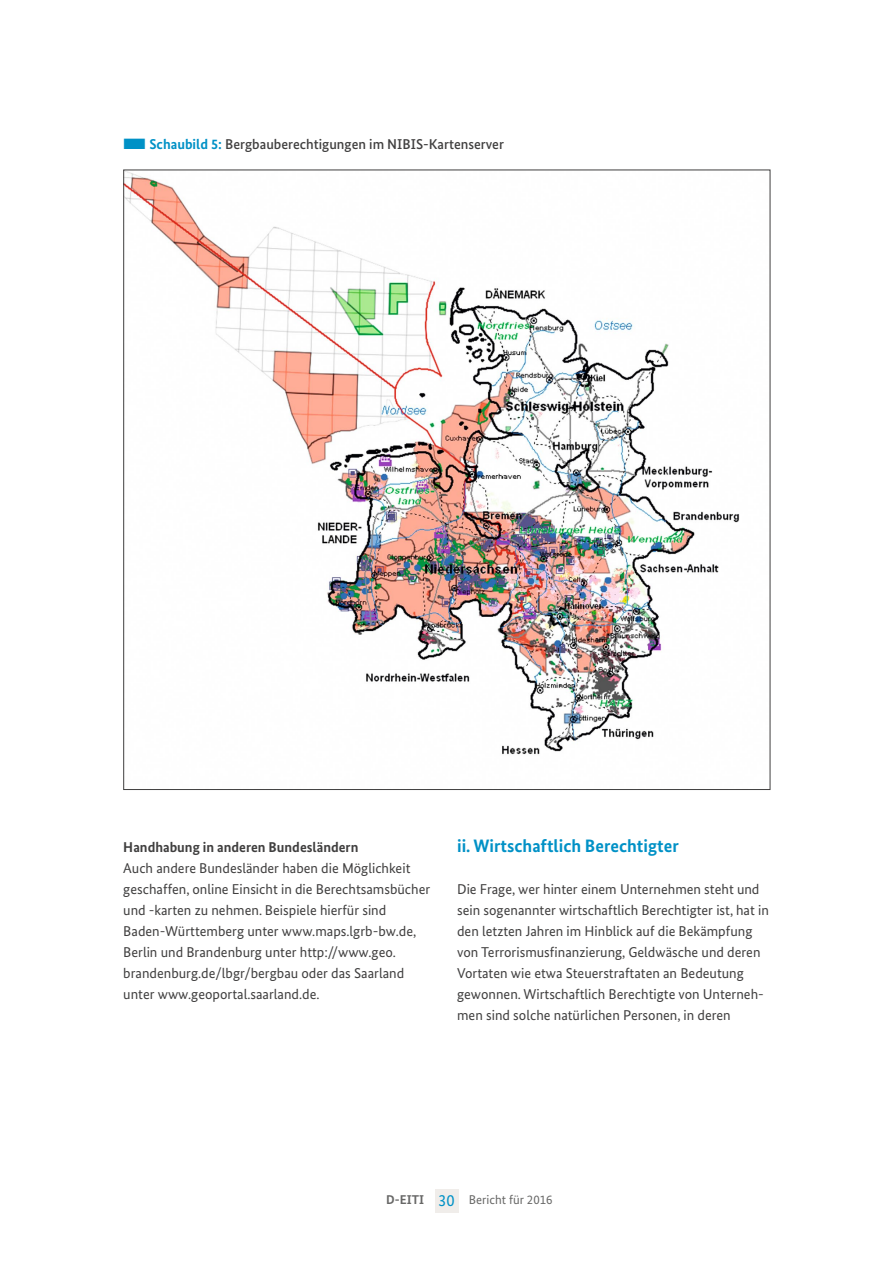
<style>
.page{position:relative;width:893px;height:1263px;background:#fff}
.page>*{position:absolute;margin:0;border:0;box-sizing:border-box;transform-origin:0 0}
.t1{font:700 18px "Bundes Sans";color:#0091c6}
.t2{font:14.25px/21px "Bundes Sans";color:#403f3f}
.t3{font:500 14.25px "Bundes Sans";color:#403f3f}
.t4{font:700 14.25px "Bundes Sans";color:#403f3f}
.t5{font:12.75px "Bundes Sans";color:#686867}
.s1{color:#0091c6}
.s2{font-weight:700;color:#0091c6}
.s3{font-weight:700}
.s4{font-size:16.5px;color:#0091c6}
</style>
<div class="page">
<div style="left:435px;top:1189px;width:24px;height:24px;background:#f0edea"></div>
<img style="left:125px;top:172px;width:615px;height:583px">
<p class="t3" style="left:123px;top:135px;width:382px"><span class="s1">■</span><span class="s2">Schaubild 5:</span> Bergbauberechtigungen im NIBIS-Kartenserver</p>
<p class="t4" style="left:123px;top:838px;width:237px">Handhabung in anderen Bundesländern</p>
<p class="t2" style="left:123px;top:858px;width:309px">Auch andere Bundesländer haben die Möglichkeit geschaffen, online Einsicht in die Berechtsamsbücher und -karten zu nehmen. Beispiele hierfür sind Baden-Württemberg unter www.maps.lgrb-bw.de, Berlin und Brandenburg unter http://www.geo. brandenburg.de/lbgr/bergbau oder das Saarland unter www.geoportal.saarland.de.</p>
<p class="t1" style="left:457px;top:835px;width:223px">ii. Wirtschaftlich Berechtigter</p>
<p class="t2" style="left:457px;top:879px;width:313px">Die Frage, wer hinter einem Unternehmen steht und sein sogenannter wirtschaftlich Berechtigter ist, hat in den letzten Jahren im Hinblick auf die Bekämpfung von Terrorismusfinanzierung, Geldwäsche und deren Vortaten wie etwa Steuerstraftaten an Bedeutung gewonnen. Wirtschaftlich Berechtigte von Unterneh&shy;men sind solche natürlichen Personen, in deren</p>
<p class="t5" style="left:386px;top:1192px;width:168px"><span class="s3">D-EITI</span> <span class="s4">30</span> Bericht für 2016</p>
</div>
